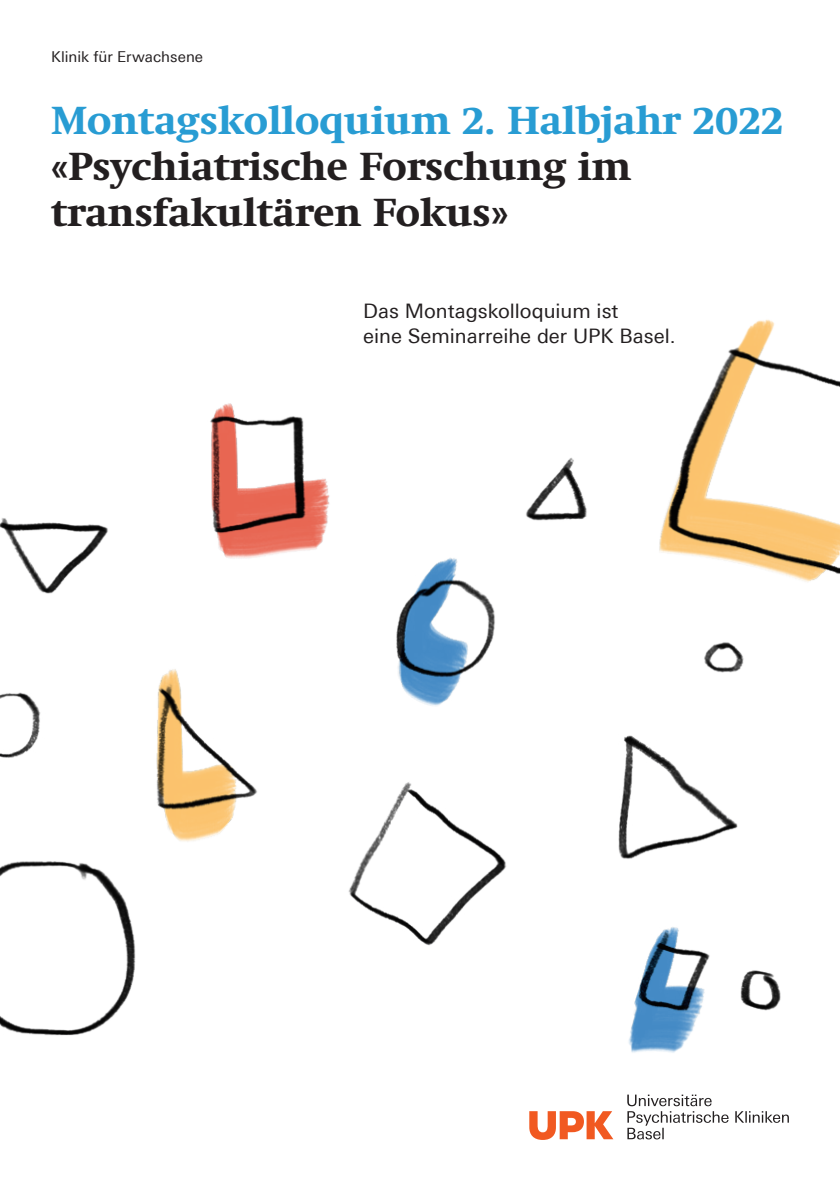
<style>
.page{position:relative;width:840px;height:1191px;background:#fff}
.page>*{position:absolute;margin:0;border:0;box-sizing:border-box;transform-origin:0 0}
.t1{font:700 40px/46px "Swift Neue LT Pro";color:#231f20}
.t2{font:700 40px "Swift Neue LT Pro";color:#289cd3}
.t3{font:20px/25px "Univers Next Pro";color:#231f20}
.t4{font:15px "Univers Next Pro";color:#231f20}
</style>
<div class="page">
<img style="left:0;top:319px;width:839px;height:821px">
<svg style="left:627px;top:1094px;width:161px;height:45px"></svg>
<svg style="left:529px;top:1111px;width:84px;height:29px"></svg>
<div style="left:475px;top:961px;width:76px;height:130px;background:#fff"></div>
<div style="left:475px;top:969px;width:82px;height:132px;background:#fff"></div>
<p class="t4" style="left:51px;top:48px;width:153px">Klinik für Erwachsene</p>
<h1 class="t2" style="left:51px;top:97px;width:733px">Montagskolloquium 2. Halbjahr 2022</h1>
<h1 class="t1" style="left:51px;top:143px;width:581px">«Psychiatrische Forschung im transfakultären Fokus»</h1>
<p class="t3" style="left:363px;top:298px;width:314px">Das Montagskolloquium ist<br>eine Seminarreihe der UPK Basel.</p>
</div>
